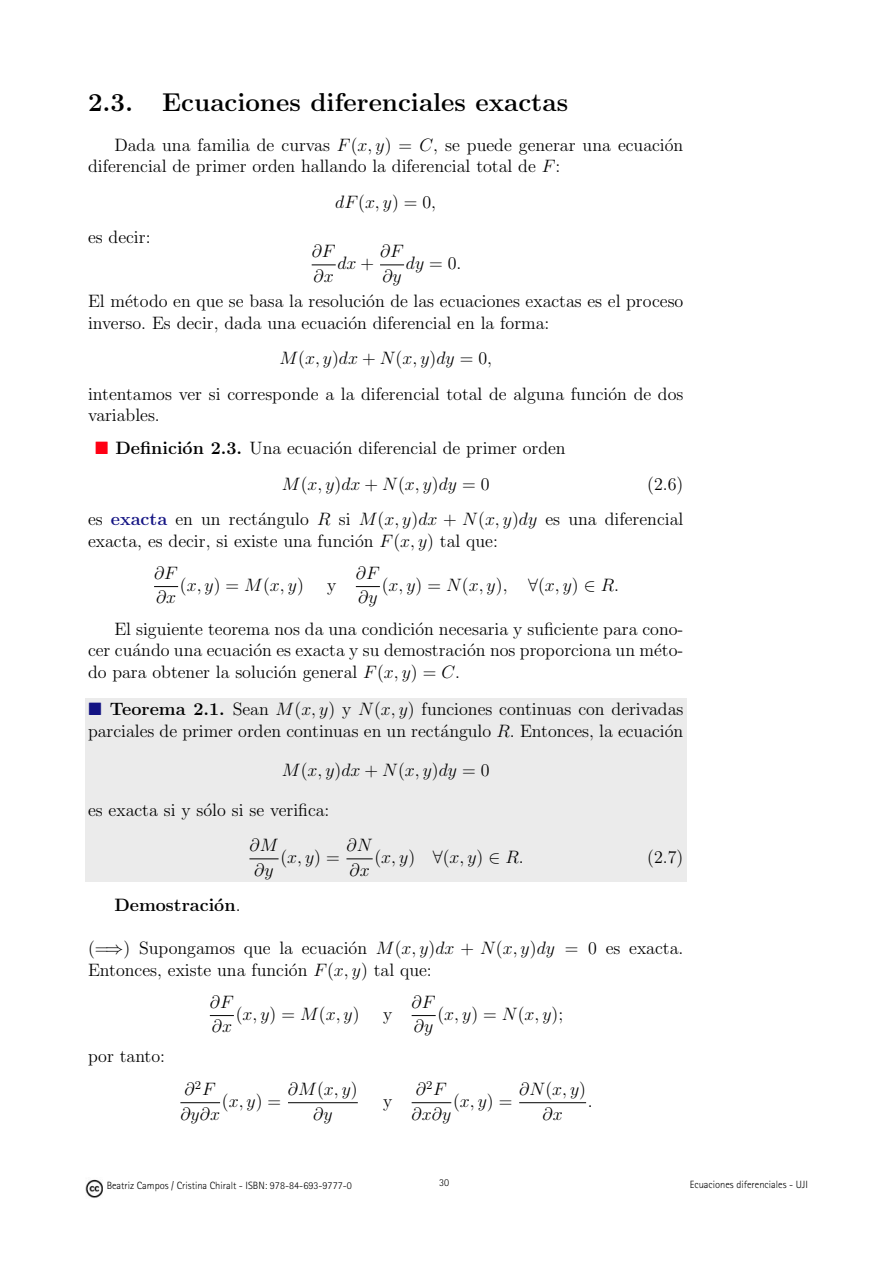
<style>
.page{position:relative;width:893px;height:1263px;background:#fff}
.page>*{position:absolute;margin:0;border:0;box-sizing:border-box;transform-origin:0 0}
.t1{font:25.8px "CMBX12";color:#000}
.t2{font:18px/21.6px "CMR12";color:#000}
.t3{font:18px/24.5px "CMMI12";color:#000}
.t4{font:18px "CMBX12";color:#000}
.t5{font:300 10.5px "Rotis Sans Serif";color:#000}
.s1{font-family:"CMMI12"}
.s2{font-family:"CMR12"}
.s3{font-family:"CMBX12"}
.s4{font-family:"CMBX12";color:#131383}
.s5{font-family:"CMSY10"}
</style>
<div class="page">
<img style="left:85px;top:1179px;width:18px;height:19px">
<svg style="left:312px;top:265px;width:24px;height:1px"></svg>
<svg style="left:380px;top:265px;width:24px;height:1px"></svg>
<svg style="left:154px;top:586px;width:24px;height:1px"></svg>
<svg style="left:356px;top:586px;width:24px;height:1px"></svg>
<div style="left:85px;top:698px;width:601px;height:184px;background:#ebebeb"></div>
<hr style="left:249px;top:858px;width:30px;height:1px;background:#000">
<svg style="left:346px;top:858px;width:27px;height:1px"></svg>
<svg style="left:210px;top:1015px;width:24px;height:1px"></svg>
<svg style="left:412px;top:1015px;width:24px;height:1px"></svg>
<hr style="left:180px;top:1102px;width:40px;height:1px;background:#000">
<hr style="left:288px;top:1102px;width:70px;height:1px;background:#000">
<hr style="left:412px;top:1102px;width:39px;height:1px;background:#000">
<hr style="left:519px;top:1102px;width:67px;height:1px;background:#000">
<h1 class="t1" style="left:88px;top:92px;width:482px">2.3. Ecuaciones diferenciales exactas</h1>
<p class="t2" style="left:88px;top:135px;width:597px;text-indent:26px">Dada una familia de curvas <span class="s1">F</span>(<span class="s1">x, y</span>) = <span class="s1">C</span>, se puede generar una ecuaci´on diferencial de primer orden hallando la diferencial total de <span class="s1">F</span>:</p>
<p class="t3" style="left:335px;top:191px;width:102px">dF<span class="s2">(</span>x, y<span class="s2">) = 0</span>,</p>
<p class="t2" style="left:88px;top:228px;width:64px">es decir:</p>
<p class="t3" style="left:312px;top:240px;width:24px">∂F ∂x</p>
<p class="t3" style="left:380px;top:240px;width:23px">∂F ∂y</p>
<p class="t3" style="left:406px;top:253px;width:57px">dy <span class="s2">= 0</span>.</p>
<p class="t2" style="left:88px;top:292px;width:597px">El m´etodo en que se basa la resoluci´on de las ecuaciones exactas es el proceso inverso. Es decir, dada una ecuaci´on diferencial en la forma:</p>
<p class="t3" style="left:279px;top:347px;width:214px">M<span class="s2">(</span>x, y<span class="s2">)</span>dx <span class="s2">+</span> N<span class="s2">(</span>x, y<span class="s2">)</span>dy <span class="s2">= 0</span>,</p>
<p class="t2" style="left:88px;top:384px;width:597px">intentamos ver si corresponde a la diferencial total de alguna funci´on de dos variables.</p>
<p class="t2" style="left:115px;top:439px;width:452px"><span class="s3">Definici´on 2.3.</span> Una ecuaci´on diferencial de primer orden</p>
<p class="t3" style="left:282px;top:473px;width:209px">M<span class="s2">(</span>x, y<span class="s2">)</span>dx <span class="s2">+</span> N<span class="s2">(</span>x, y<span class="s2">)</span>dy <span class="s2">= 0</span></p>
<p class="t3" style="left:337px;top:253px;width:38px">dx <span class="s2">+</span></p>
<p class="t2" style="left:88px;top:467px;width:597px;line-height:35.4px;text-align:right">(2.6)<br>es <span class="s4">exacta</span> en un rect´angulo <span class="s1">R</span> si <span class="s1">M</span>(<span class="s1">x, y</span>)<span class="s1">dx</span> + <span class="s1">N</span>(<span class="s1">x, y</span>)<span class="s1">dy</span> es una diferencial</p>
<p class="t2" style="left:88px;top:531px;width:411px">exacta, es decir, si existe una funci´on <span class="s1">F</span>(<span class="s1">x, y</span>) tal que:</p>
<p class="t3" style="left:154px;top:562px;width:24px">∂F ∂x</p>
<p class="t3" style="left:180px;top:574px;width:125px"><span class="s2">(</span>x, y<span class="s2">) =</span> M<span class="s2">(</span>x, y<span class="s2">)</span></p>
<p class="t2" style="left:327px;top:576px;width:11px">y</p>
<p class="t3" style="left:356px;top:562px;width:23px">∂F ∂y</p>
<p class="t3" style="left:382px;top:574px;width:239px"><span class="s2">(</span>x, y<span class="s2">) =</span> N<span class="s2">(</span>x, y<span class="s2">)</span>, <span class="s5">∀</span><span class="s2">(</span>x, y<span class="s2">)</span> <span class="s5">∈</span> R.</p>
<p class="t2" style="left:88px;top:619px;width:597px;text-align:justify;text-indent:26px">El siguiente teorema nos da una condici´on necesaria y suficiente para cono&shy;cer cu´ando una ecuaci´on es exacta y su demostraci´on nos proporciona un m´eto&shy;do para obtener la soluci´on general <span class="s1">F</span>(<span class="s1">x, y</span>) = <span class="s1">C</span>.</p>
<p class="t2" style="left:88px;top:700px;width:597px;text-align:right"><span class="s3">Teorema 2.1.</span> Sean <span class="s1">M</span>(<span class="s1">x, y</span>) y <span class="s1">N</span>(<span class="s1">x, y</span>) funciones continuas con derivadas parciales de primer orden continuas en un rect´angulo <span class="s1">R.</span> Entonces, la ecuaci´on</p>
<p class="t3" style="left:282px;top:759px;width:209px">M<span class="s2">(</span>x, y<span class="s2">)</span>dx <span class="s2">+</span> N<span class="s2">(</span>x, y<span class="s2">)</span>dy <span class="s2">= 0</span></p>
<p class="t2" style="left:88px;top:800px;width:243px">es exacta si y s´olo si se verifica:</p>
<p class="t3" style="left:249px;top:834px;width:29px">∂M ∂y</p>
<p class="t2" style="left:280px;top:848px;width:61px">(<span class="s1">x, y</span>) =</p>
<p class="t3" style="left:346px;top:834px;width:26px">∂N ∂x</p>
<p class="t3" style="left:374px;top:847px;width:151px"><span class="s2">(</span>x, y<span class="s2">)</span> <span class="s5">∀</span><span class="s2">(</span>x, y<span class="s2">)</span> <span class="s5">∈</span> R.</p>
<p class="t2" style="left:647px;top:848px;width:38px">(2.7)</p>
<p class="t4" style="left:114px;top:897px;width:128px">Demostraci´on<span class="s2">.</span></p>
<p class="t2" style="left:88px;top:939px;width:597px">(=<span class="s5">⇒</span>) Supongamos que la ecuaci´on <span class="s1">M</span>(<span class="s1">x, y</span>)<span class="s1">dx</span> + <span class="s1">N</span>(<span class="s1">x, y</span>)<span class="s1">dy</span> = 0 es exacta.<br>Entonces, existe una funci´on <span class="s1">F</span>(<span class="s1">x, y</span>) tal que:</p>
<p class="t3" style="left:210px;top:991px;width:24px">∂F ∂x</p>
<p class="t3" style="left:236px;top:1003px;width:125px"><span class="s2">(</span>x, y<span class="s2">) =</span> M<span class="s2">(</span>x, y<span class="s2">)</span></p>
<p class="t2" style="left:383px;top:1005px;width:11px">y</p>
<p class="t3" style="left:412px;top:991px;width:23px">∂F ∂y</p>
<p class="t3" style="left:437px;top:1003px;width:127px"><span class="s2">(</span>x, y<span class="s2">) =</span> N<span class="s2">(</span>x, y<span class="s2">);</span></p>
<p class="t2" style="left:88px;top:1047px;width:79px">por tanto:</p>
<p class="t3" style="left:180px;top:1078px;width:41px">∂<sup>2</sup>F ∂y∂x</p>
<p class="t2" style="left:222px;top:1092px;width:61px">(<span class="s1">x, y</span>) =</p>
<p class="t3" style="left:288px;top:1078px;width:71px;text-align:center">∂M<span class="s2">(</span>x, y<span class="s2">) </span>∂y</p>
<p class="t2" style="left:383px;top:1092px;width:11px">y</p>
<p class="t3" style="left:412px;top:1078px;width:41px">∂<sup>2</sup>F ∂x∂y</p>
<p class="t2" style="left:453px;top:1092px;width:61px">(<span class="s1">x, y</span>) =</p>
<p class="t3" style="left:519px;top:1078px;width:68px;text-align:center">∂N<span class="s2">(</span>x, y<span class="s2">) </span>∂x</p>
<p class="t3" style="left:588px;top:1090px;width:6px">.</p>
<p class="t5" style="left:439px;top:1176px;width:12px">30</p>
<p class="t5" style="left:107px;top:1179px;width:247px">Beatriz Campos / Cristina Chiralt - ISBN: 978-84-693-9777-0</p>
<p class="t5" style="left:690px;top:1178px;width:120px">Ecuaciones diferenciales - UJI</p>
</div>
